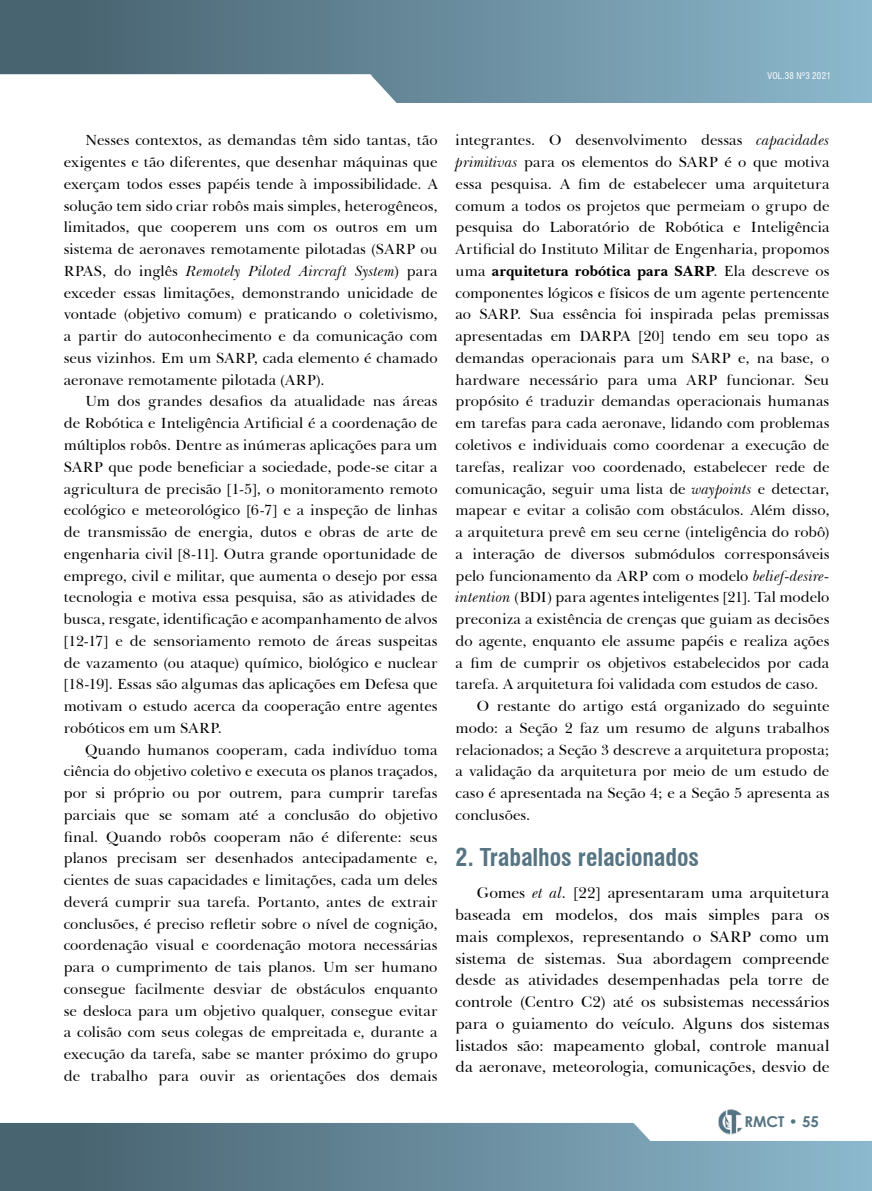
<style>
.page{position:relative;width:872px;height:1191px;background:#fff}
.page>*{position:absolute;margin:0;border:0;box-sizing:border-box;transform-origin:0 0}
.t1{font:700 condensed 24px "Swiss 721 BT";letter-spacing:-.005em;color:#567483}
.t2{font:15.75px/21.8px "Baskerville BT";letter-spacing:-.005em;color:#000;text-align:justify}
.t3{font:15px/21.8px "Baskerville BT";color:#000;text-align:justify}
.t4{font:700 15px "Baskerville BT";color:#000}
.t5{font:700 15px "Century Gothic";color:#567483}
.t6{font:condensed 9px "Swiss 721 BT";letter-spacing:.03em;color:#fff}
.s1{font-style:italic}
.s2{font-weight:400}
</style>
<div class="page">
<div style="left:0;top:0;width:872px;height:102px;background:linear-gradient(to right,#445d6a,#8cb8cd)"></div>
<svg style="left:0;top:1123px;width:872px;height:68px;background:#658898"></svg>
<svg style="left:629px;top:1123px;width:243px;height:18px"></svg>
<svg style="left:0;top:74px;width:406px;height:29px"></svg>
<img style="left:718px;top:1109px;width:25px;height:25px">
<p class="t6" style="left:767px;top:70px;width:65px">VOL.38 Nº3 2021</p>
<p class="t3" style="left:64px;top:129px;width:375px;text-indent:21px">Nesses contextos, as demandas têm sido tantas, tão exigentes e tão diferentes, que desenhar máquinas que exerçam todos esses papéis tende à impossibilidade. A solução tem sido criar robôs mais simples, heterogêneos, limitados, que cooperem uns com os outros em um sistema de aeronaves remotamente pilotadas (SARP ou RPAS, do inglês <span class="s1">Remotely Piloted Aircraft System</span>) para exceder essas limitações, demonstrando unicidade de vontade (objetivo comum) e praticando o coletivismo, a partir do autoconhecimento e da comunicação com seus vizinhos. Em um SARP, cada elemento é chamado aeronave remotamente pilotada (ARP).</p>
<p class="t3" style="left:64px;top:390px;width:375px;text-indent:21px">Um dos grandes desafios da atualidade nas áreas de Robótica e Inteligência Artificial é a coordenação de múltiplos robôs. Dentre as inúmeras aplicações para um SARP que pode beneficiar a sociedade, pode-se citar a agricultura de precisão [1-5], o monitoramento remoto ecológico e meteorológico [6-7] e a inspeção de linhas de transmissão de energia, dutos e obras de arte de engenharia civil [8-11]. Outra grande oportunidade de emprego, civil e militar, que aumenta o desejo por essa tecnologia e motiva essa pesquisa, são as atividades de busca, resgate, identificação e acompanhamento de alvos [12-17] e de sensoriamento remoto de áreas suspeitas de vazamento (ou ataque) químico, biológico e nuclear [18-19]. Essas são algumas das aplicações em Defesa que motivam o estudo acerca da cooperação entre agentes robóticos em um SARP.</p>
<p class="t3" style="left:64px;top:738px;width:375px;text-indent:21px">Quando humanos cooperam, cada indivíduo toma ciência do objetivo coletivo e executa os planos traçados, por si próprio ou por outrem, para cumprir tarefas parciais que se somam até a conclusão do objetivo final. Quando robôs cooperam não é diferente: seus planos precisam ser desenhados antecipadamente e, cientes de suas capacidades e limitações, cada um deles deverá cumprir sua tarefa. Portanto, antes de extrair conclusões, é preciso refletir sobre o nível de cognição, coordenação visual e coordenação motora necessárias para o cumprimento de tais planos. Um ser humano consegue facilmente desviar de obstáculos enquanto se desloca para um objetivo qualquer, consegue evitar a colisão com seus colegas de empreitada e, durante a execução da tarefa, sabe se manter próximo do grupo de trabalho para ouvir as orientações dos demais</p>
<p class="t3" style="left:455px;top:129px;width:375px">integrantes. O desenvolvimento dessas <span class="s1">capacidades</span></p>
<p class="t3" style="left:455px;top:151px;width:375px"><span class="s1">primitivas</span> para os elementos do SARP é o que motiva</p>
<p class="t3" style="left:455px;top:172px;width:375px">essa pesquisa. A fim de estabelecer uma arquitetura</p>
<p class="t3" style="left:455px;top:194px;width:375px">comum a todos os projetos que permeiam o grupo de</p>
<p class="t3" style="left:455px;top:216px;width:375px">pesquisa do Laboratório de Robótica e Inteligência</p>
<p class="t3" style="left:455px;top:238px;width:375px">Artificial do Instituto Militar de Engenharia, propomos</p>
<p class="t4" style="left:455px;top:260px;width:375px"><span class="s2">uma</span> arquitetura robótica para SARP<span class="s2">. Ela descreve os</span></p>
<p class="t3" style="left:455px;top:281px;width:375px">componentes lógicos e físicos de um agente pertencente</p>
<p class="t3" style="left:455px;top:303px;width:375px">ao SARP. Sua essência foi inspirada pelas premissas</p>
<p class="t3" style="left:455px;top:325px;width:375px">apresentadas em DARPA [20] tendo em seu topo as</p>
<p class="t3" style="left:455px;top:346px;width:375px">demandas operacionais para um SARP e, na base, o</p>
<p class="t3" style="left:455px;top:368px;width:375px">hardware necessário para uma ARP funcionar. Seu</p>
<p class="t3" style="left:455px;top:390px;width:375px">propósito é traduzir demandas operacionais humanas</p>
<p class="t3" style="left:455px;top:412px;width:375px">em tarefas para cada aeronave, lidando com problemas</p>
<p class="t3" style="left:455px;top:433px;width:375px">coletivos e individuais como coordenar a execução de</p>
<p class="t3" style="left:455px;top:455px;width:375px">tarefas, realizar voo coordenado, estabelecer rede de</p>
<p class="t3" style="left:455px;top:477px;width:375px">comunicação, seguir uma lista de <span class="s1">waypoints</span> e detectar,</p>
<p class="t3" style="left:455px;top:499px;width:375px">mapear e evitar a colisão com obstáculos. Além disso,</p>
<p class="t3" style="left:455px;top:520px;width:375px">a arquitetura prevê em seu cerne (inteligência do robô)</p>
<p class="t3" style="left:455px;top:542px;width:375px">a interação de diversos submódulos corresponsáveis</p>
<p class="t3" style="left:455px;top:564px;width:375px">pelo funcionamento da ARP com o modelo <span class="s1">belief-desire-</span></p>
<p class="t3" style="left:455px;top:586px;width:375px"><span class="s1">intention</span> (BDI) para agentes inteligentes [21]. Tal modelo</p>
<p class="t3" style="left:455px;top:607px;width:375px">preconiza a existência de crenças que guiam as decisões</p>
<p class="t3" style="left:455px;top:629px;width:375px">do agente, enquanto ele assume papéis e realiza ações</p>
<p class="t3" style="left:455px;top:651px;width:375px">a fim de cumprir os objetivos estabelecidos por cada</p>
<p class="t3" style="left:455px;top:673px;width:364px">tarefa. A arquitetura foi validada com estudos de caso.</p>
<p class="t3" style="left:477px;top:694px;width:354px">O restante do artigo está organizado do seguinte</p>
<p class="t3" style="left:455px;top:716px;width:375px">modo: a Seção 2 faz um resumo de alguns trabalhos</p>
<p class="t3" style="left:455px;top:738px;width:375px">relacionados; a Seção 3 descreve a arquitetura proposta;</p>
<p class="t3" style="left:455px;top:760px;width:375px">a validação da arquitetura por meio de um estudo de</p>
<p class="t3" style="left:455px;top:781px;width:375px">caso é apresentada na Seção 4; e a Seção 5 apresenta as</p>
<p class="t3" style="left:455px;top:803px;width:76px">conclusões.</p>
<h1 class="t1" style="left:455px;top:842px;width:245px">2. Trabalhos relacionados</h1>
<p class="t2" style="left:455px;top:881px;width:375px;text-indent:21px">Gomes <span class="s1">et al.</span> [22] apresentaram uma arquitetura baseada em modelos, dos mais simples para os mais complexos, representando o SARP como um sistema de sistemas. Sua abordagem compreende desde as atividades desempenhadas pela torre de controle (Centro C2) até os subsistemas necessários para o guiamento do veículo. Alguns dos sistemas listados são: mapeamento global, controle manual da aeronave, meteorologia, comunicações, desvio de</p>
<p class="t5" style="left:744px;top:1110px;width:76px">RMCT • 55</p>
</div>
